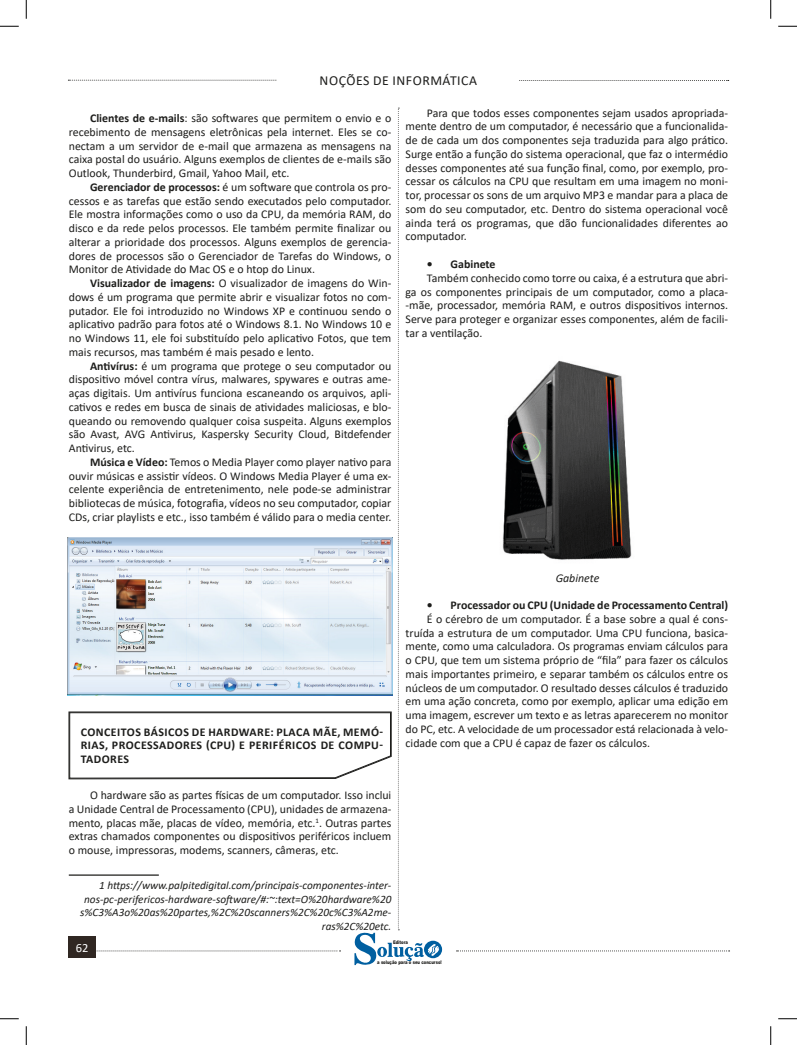
<style>
.page{position:relative;width:797px;height:1045px;background:#fff}
.page>*{position:absolute;margin:0;border:0;box-sizing:border-box;transform-origin:0 0}
.t1{font:13.75px "Calibri";letter-spacing:.04em;color:#1d1d1b}
.t2{font:12.5px "Calibri";color:#fff}
.TEXTO_BASE{font:11.88px/13.8px "Calibri";color:#1d1d1b;text-align:justify}
.CAIXINHAS{font:700 11.88px/13.8px "Calibri";color:#1d1d1b;text-align:justify}
.FONT_REF{font:italic 11.88px "Calibri";color:#1d1d1b}
.FONT_REF-2{font:italic 11.25px/13.8px "Calibri";color:#1d1d1b;text-align:right}
.t3{font:900 5px "Arial";color:#1d1d1b;scale:.76 1}
.s1{font-weight:700}
</style>
<div class="page">
<svg style="left:68px;top:80px;width:209px;height:1px"></svg>
<svg style="left:519px;top:80px;width:209px;height:1px"></svg>
<svg style="left:456px;top:950px;width:273px;height:1px"></svg>
<div style="left:68px;top:936px;width:28px;height:22px;background:#302722"></div>
<svg style="left:69px;top:108px;width:373px;height:857px"></svg>
<hr style="left:69px;top:874px;width:90px;height:1px;background:#1d1d1b">
<img style="left:502px;top:360px;width:130px;height:200px">
<svg style="left:0;top:25px;width:19px;height:2px"></svg>
<svg style="left:778px;top:25px;width:19px;height:2px"></svg>
<svg style="left:0;top:1018px;width:19px;height:1px"></svg>
<svg style="left:778px;top:1018px;width:19px;height:1px"></svg>
<svg style="left:25px;top:0;width:2px;height:19px"></svg>
<svg style="left:25px;top:1026px;width:2px;height:19px"></svg>
<svg style="left:770px;top:0;width:1px;height:19px"></svg>
<svg style="left:770px;top:1026px;width:1px;height:19px"></svg>
<p class="t1" style="left:319px;top:71px;width:159px">NOÇÕES DE INFORMÁTICA</p>
<p class="TEXTO_BASE" style="left:69px;top:111px;width:324px;text-indent:21px"><span class="s1">Clientes de e-mails</span>: são softwares que permitem o envio e o recebimento de mensagens eletrônicas pela internet. Eles se co&shy;nectam a um servidor de e-mail que armazena as mensagens na caixa postal do usuário. Alguns exemplos de clientes de e-mails são Outlook, Thunderbird, Gmail, Yahoo Mail, etc.</p>
<p class="TEXTO_BASE" style="left:69px;top:180px;width:324px;text-indent:21px"><span class="s1">Gerenciador de processos:</span> é um software que controla os pro&shy;cessos e as tarefas que estão sendo executados pelo computador.<br>Ele mostra informações como o uso da CPU, da memória RAM, do disco e da rede pelos processos. Ele também permite finalizar ou alterar a prioridade dos processos. Alguns exemplos de gerencia&shy;dores de processos são o Gerenciador de Tarefas do Windows, o Monitor de Atividade do Mac OS e o htop do Linux.</p>
<p class="TEXTO_BASE" style="left:69px;top:276px;width:324px;text-indent:21px"><span class="s1">Visualizador de imagens:</span> O visualizador de imagens do Win&shy;dows é um programa que permite abrir e visualizar fotos no com&shy;putador. Ele foi introduzido no Windows XP e continuou sendo o aplicativo padrão para fotos até o Windows 8.1. No Windows 10 e no Windows 11, ele foi substituído pelo aplicativo Fotos, que tem mais recursos, mas também é mais pesado e lento.</p>
<p class="TEXTO_BASE" style="left:69px;top:358px;width:324px;text-indent:21px"><span class="s1">Antivírus:</span> é um programa que protege o seu computador ou dispositivo móvel contra vírus, malwares, spywares e outras ame&shy;aças digitais. Um antivírus funciona escaneando os arquivos, apli&shy;cativos e redes em busca de sinais de atividades maliciosas, e blo&shy;queando ou removendo qualquer coisa suspeita. Alguns exemplos são Avast, AVG Antivirus, Kaspersky Security Cloud, Bitdefender Antivirus, etc.</p>
<p class="TEXTO_BASE" style="left:69px;top:455px;width:324px;text-indent:21px"><span class="s1">Música e Vídeo:</span> Temos o Media Player como player nativo para ouvir músicas e assistir vídeos. O Windows Media Player é uma ex&shy;celente experiência de entretenimento, nele pode-se administrar bibliotecas de música, fotografia, vídeos no seu computador, copiar CDs, criar playlists e etc., isso também é válido para o media center.</p>
<p class="TEXTO_BASE" style="left:405px;top:106px;width:324px;text-indent:21px">Para que todos esses componentes sejam usados apropriada&shy;mente dentro de um computador, é necessário que a funcionalida&shy;de de cada um dos componentes seja traduzida para algo prático.<br>Surge então a função do sistema operacional, que faz o intermédio desses componentes até sua função final, como, por exemplo, pro&shy;cessar os cálculos na CPU que resultam em uma imagem no moni&shy;tor, processar os sons de um arquivo MP3 e mandar para a placa de som do seu computador, etc. Dentro do sistema operacional você ainda terá os programas, que dão funcionalidades diferentes ao computador.</p>
<p class="CAIXINHAS" style="left:427px;top:257px;width:70px">• Gabinete</p>
<p class="TEXTO_BASE" style="left:405px;top:271px;width:324px;text-indent:21px">Também conhecido como torre ou caixa, é a estrutura que abri&shy;ga os componentes principais de um computador, como a placa--mãe, processador, memória RAM, e outros dispositivos internos.<br>Serve para proteger e organizar esses componentes, além de facili&shy;tar a ventilação.</p>
<p class="CAIXINHAS" style="left:81px;top:724px;width:304px">CONCEITOS BÁSICOS DE HARDWARE: PLACA MÃE, MEMÓ-RIAS, PROCESSADORES (CPU) E PERIFÉRICOS DE COMPU-TADORES</p>
<p class="TEXTO_BASE" style="left:69px;top:788px;width:324px;text-indent:21px">O hardware são as partes físicas de um computador. Isso inclui a Unidade Central de Processamento (CPU), unidades de armazena&shy;mento, placas mãe, placas de vídeo, memória, etc.<sup>1</sup>. Outras partes extras chamados componentes ou dispositivos periféricos incluem o mouse, impressoras, modems, scanners, câmeras, etc.</p>
<p class="FONT_REF-2" style="left:80px;top:877px;width:313px">1 https://www.palpitedigital.com/principais-componentes-inter&shy;nos-pc-perifericos-hardware-software/#:~:text=O%20hardware%20 s%C3%A3o%20as%20partes,%2C%20scanners%2C%20c%C3%A2me&shy;ras%2C%20etc.</p>
<p class="FONT_REF" style="left:555px;top:569px;width:45px">Gabinete</p>
<p class="CAIXINHAS" style="left:427px;top:598px;width:303px">• Processador ou CPU (Unidade de Processamento Central)</p>
<p class="TEXTO_BASE" style="left:405px;top:612px;width:324px;text-indent:21px">É o cérebro de um computador. É a base sobre a qual é cons&shy;truída a estrutura de um computador. Uma CPU funciona, basica&shy;mente, como uma calculadora. Os programas enviam cálculos para o CPU, que tem um sistema próprio de “fila” para fazer os cálculos mais importantes primeiro, e separar também os cálculos entre os núcleos de um computador. O resultado desses cálculos é traduzido em uma ação concreta, como por exemplo, aplicar uma edição em uma imagem, escrever um texto e as letras aparecerem no monitor do PC, etc. A velocidade de um processador está relacionada à velo&shy;cidade com que a CPU é capaz de fazer os cálculos.</p>
<p class="t2" style="left:73px;top:940px;width:17px">6262</p>
<p class="t3" style="left:393px;top:939px;width:21px">Editora</p>
<p class="t3" style="left:377px;top:959px;width:86px">a solução para o seu concurso!</p>
</div>
